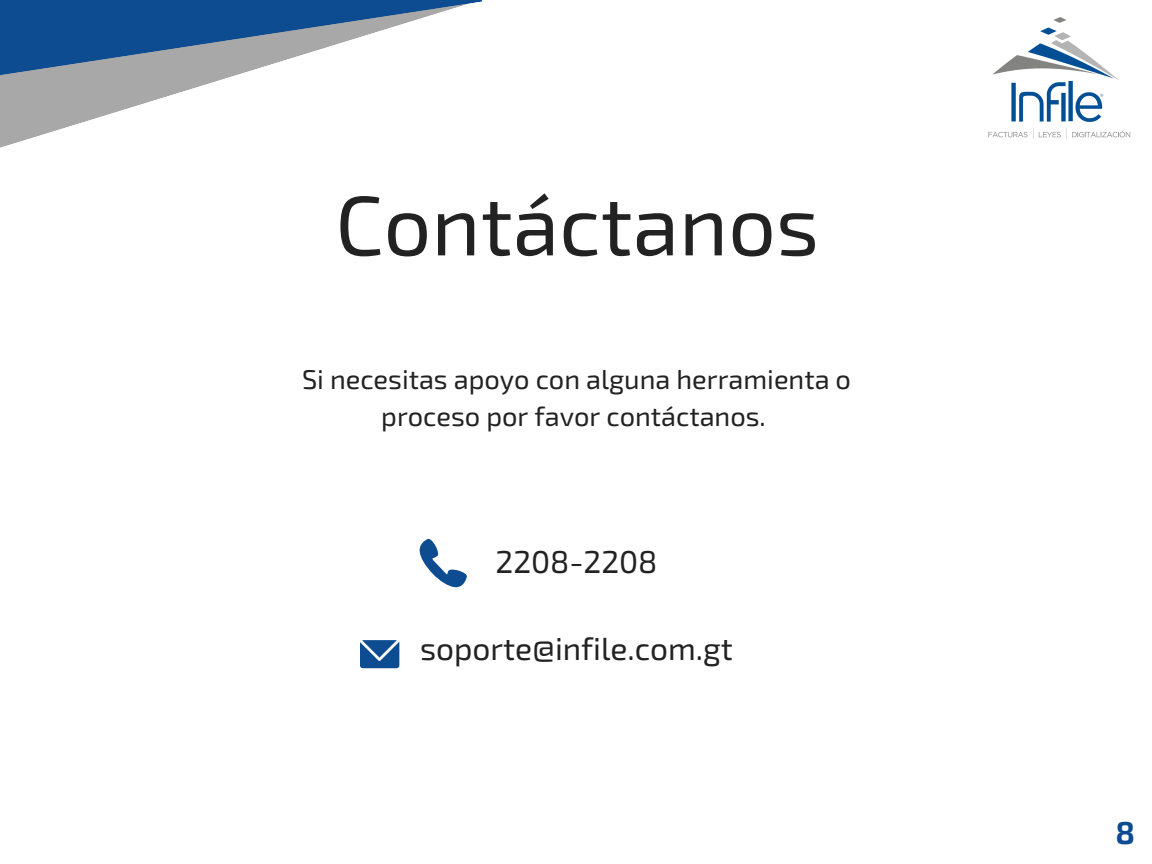
<style>
.page{position:relative;width:1152px;height:864px;background:#fff}
.page>*{position:absolute;margin:0;border:0;box-sizing:border-box;transform-origin:0 0}
.t1{font:84.45px "Exo 2";color:#222}
.t2{font:31.65px "Exo 2";color:#222}
.t3{font:700 31.65px "Exo 2";color:#0e4c92}
.t4{font:27.15px/37.2px "Exo 2";color:#222;text-align:center}
</style>
<div class="page">
<svg style="left:0;top:75px;width:236px;height:73px;fill:#aaa"></svg>
<svg style="left:0;top:0;width:482px;height:75px"></svg>
<img style="left:988px;top:17px;width:143px;height:121px">
<svg style="left:420px;top:539px;width:47px;height:48px"></svg>
<svg style="left:360px;top:640px;width:39px;height:28px"></svg>
<h1 class="t1" style="left:335px;top:171px;width:485px">Contáctanos</h1>
<p class="t4" style="left:302px;top:360px;width:551px">Si necesitas apoyo con alguna herramienta o proceso por favor contáctanos.</p>
<p class="t2" style="left:496px;top:541px;width:164px">2208-2208</p>
<p class="t2" style="left:420px;top:629px;width:314px">soporte@infile.com.gt</p>
<p class="t3" style="left:1115px;top:812px;width:21px">8</p>
</div>
